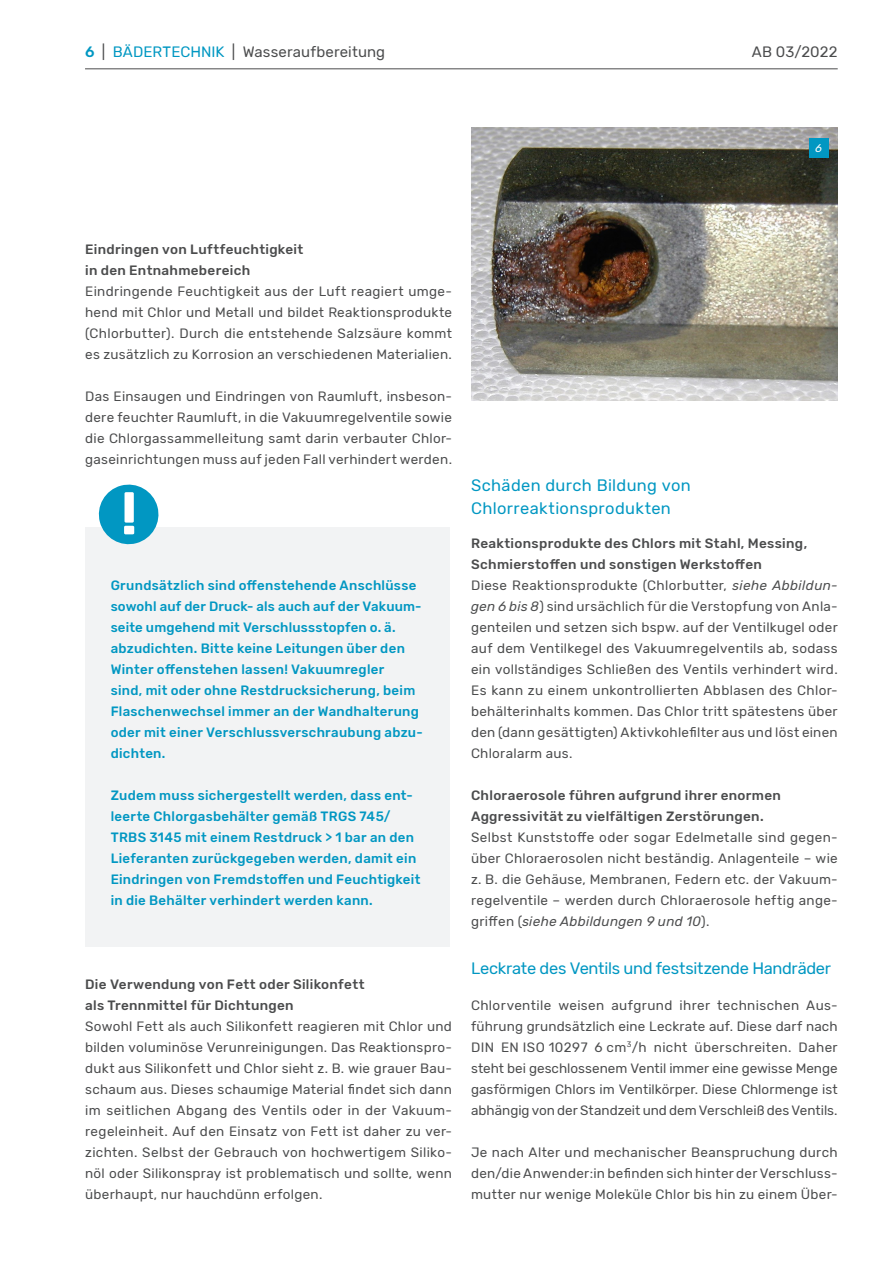
<style>
.page{position:relative;width:893px;height:1263px;background:#fff}
.page>*{position:absolute;margin:0;border:0;box-sizing:border-box;transform-origin:0 0}
.t1{font:500 60.3px "Rubik";color:#fff;scale:1.18 1}
.t2{font:16.5px/22.5px "Rubik";letter-spacing:.02em;color:#0197c2}
.t3{font:16.5px "Rubik";letter-spacing:-.02em;color:#0197c2}
.t4{font:15px "Rubik";letter-spacing:.01em;color:#4b4c4d}
.t5{font:13.5px/21px "Rubik";letter-spacing:.02em;color:#4b4c4d;text-align:justify}
.t6{font:500 13.5px/21px "Rubik";letter-spacing:.02em;color:#0197c2}
.t7{font:500 13.5px/21px "Rubik";letter-spacing:.02em;color:#4b4c4d}
.t8{font:italic 11.25px "Rubik";color:#fff}
.s1{font-weight:500;color:#0197c2}
.s2{color:#0197c2}
.s3{font-weight:500}
.s4{font-style:italic}
</style>
<div class="page">
<hr style="left:85px;top:68px;width:753px;height:1px;background:#4b4c4d">
<div style="left:85px;top:527px;width:365px;height:420px;background:#f2f3f4"></div>
<svg style="left:98px;top:484px;width:61px;height:61px"></svg>
<img style="left:471px;top:128px;width:367px;height:273px">
<div style="left:809px;top:138px;width:19px;height:19px;background:#0197c2"></div>
<p class="t4" style="left:85px;top:43px;width:302px"><span class="s1">6</span> | <span class="s2">BÄDERTECHNIK</span> | Wasseraufbereitung</p>
<p class="t4" style="left:752px;top:43px;width:87px">AB 03/2022</p>
<p class="t8" style="left:815px;top:142px;width:8px">6</p>
<p class="t7" style="left:85px;top:239px;width:220px">Eindringen von Luftfeuchtigkeit in den Entnahmebereich</p>
<p class="t5" style="left:85px;top:281px;width:368px">Eindringende Feuchtigkeit aus der Luft reagiert umge&shy;hend mit Chlor und Metall und bildet Reaktionsprodukte (Chlorbutter). Durch die entstehende Salzsäure kommt es zusätzlich zu Korrosion an verschiedenen Materialien.</p>
<p class="t5" style="left:85px;top:386px;width:368px">Das Einsaugen und Eindringen von Raumluft, insbeson&shy;dere feuchter Raumluft, in die Vakuumregelventile sowie die Chlorgassammelleitung samt darin verbauter Chlor&shy;gaseinrichtungen muss auf jeden Fall verhindert werden.</p>
<h1 class="t1" style="left:120px;top:479px;width:18px">!</h1>
<p class="t6" style="left:111px;top:575px;width:314px">Grundsätzlich sind offenstehende Anschlüsse sowohl auf der Druck- als auch auf der Vakuum&shy;seite umgehend mit Verschlussstopfen o. ä. abzudichten. Bitte keine Leitungen über den Winter offenstehen lassen! Vakuumregler<br>sind, mit oder ohne Restdrucksicherung, beim Flaschenwechsel immer an der Wandhalterung oder mit einer Verschlussverschraubung abzu&shy;dichten.</p>
<p class="t6" style="left:111px;top:785px;width:311px">Zudem muss sichergestellt werden, dass ent&shy;leerte Chlorgasbehälter gemäß TRGS 745/ TRBS 3145 mit einem Restdruck &gt; 1 bar an den Lieferanten zurückgegeben werden, damit ein Eindringen von Fremdstoffen und Feuchtigkeit in die Behälter verhindert werden kann.</p>
<p class="t7" style="left:85px;top:974px;width:281px">Die Verwendung von Fett oder Silikonfett als Trennmittel für Dichtungen</p>
<p class="t5" style="left:85px;top:1016px;width:368px">Sowohl Fett als auch Silikonfett reagieren mit Chlor und bilden voluminöse Verunreinigungen. Das Reaktionspro&shy;dukt aus Silikonfett und Chlor sieht z. B. wie grauer Bau&shy;schaum aus. Dieses schaumige Material findet sich dann im seitlichen Abgang des Ventils oder in der Vakuum&shy;regeleinheit. Auf den Einsatz von Fett ist daher zu ver&shy;zichten. Selbst der Gebrauch von hochwertigem Siliko&shy;nöl oder Silikonspray ist problematisch und sollte, wenn überhaupt, nur hauchdünn erfolgen.</p>
<p class="t2" style="left:471px;top:474px;width:221px">Schäden durch Bildung von<br>Chlorreaktionsprodukten</p>
<p class="t5" style="left:471px;top:533px;width:368px;text-align:left"><span class="s3">Reaktionsprodukte des Chlors mit Stahl, Messing, Schmierstoffen und sonstigen Werkstoffen<br></span>Diese Reaktionsprodukte (Chlorbutter, <span class="s4">siehe Abbildun&shy;gen 6 bis 8</span>) sind ursächlich für die Verstopfung von Anla&shy;genteilen und setzen sich bspw. auf der Ventilkugel oder auf dem Ventilkegel des Vakuumregelventils ab, sodass ein vollständiges Schließen des Ventils verhindert wird.<br>Es kann zu einem unkontrollierten Abblasen des Chlor&shy;behälterinhalts kommen. Das Chlor tritt spätestens über den (dann gesättigten) Aktivkohlefilter aus und löst einen Chloralarm aus.</p>
<p class="t7" style="left:471px;top:785px;width:311px">Chloraerosole führen aufgrund ihrer enormen<br>Aggressivität zu vielfältigen Zerstörungen.</p>
<p class="t5" style="left:471px;top:827px;width:368px">Selbst Kunststoffe oder sogar Edelmetalle sind gegen&shy;über Chloraerosolen nicht beständig. Anlagenteile – wie z. B. die Gehäuse, Membranen, Federn etc. der Vakuum&shy;regelventile – werden durch Chloraerosole heftig ange&shy;griffen (<span class="s4">siehe Abbildungen 9 und 10</span>).</p>
<p class="t3" style="left:471px;top:959px;width:362px">Leckrate des Ventils und festsitzende Handräder</p>
<p class="t5" style="left:471px;top:995px;width:368px">Chlorventile weisen aufgrund ihrer technischen Aus&shy;führung grundsätzlich eine Leckrate auf. Diese darf nach DIN EN ISO 10297 6 cm<sup>3</sup>/h nicht überschreiten. Daher steht bei geschlossenem Ventil immer eine gewisse Menge gasförmigen Chlors im Ventilkörper. Diese Chlormenge ist abhängig von der Standzeit und dem Verschleiß des Ventils.</p>
<p class="t5" style="left:471px;top:1142px;width:368px">Je nach Alter und mechanischer Beanspruchung durch den/die Anwender:in befinden sich hinter der Verschluss&shy;mutter nur wenige Moleküle Chlor bis hin zu einem Über-</p>
</div>
